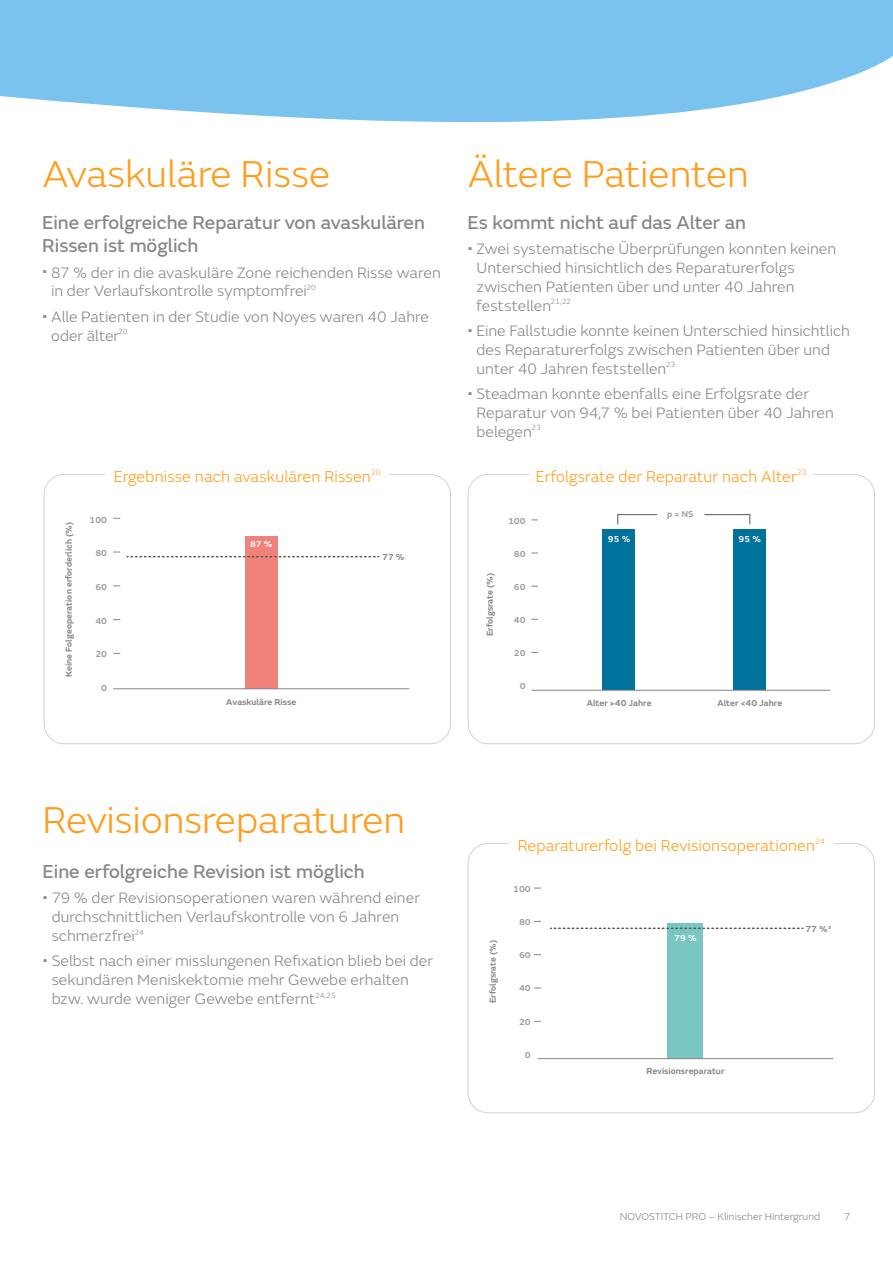
<style>
.page{position:relative;width:893px;height:1263px;background:#fff}
.page>*{position:absolute;margin:0;border:0;box-sizing:border-box;transform-origin:0 0}
.t1{font:300 39px "SN Emeric";color:#ff9d1b}
.t2{font:19.5px/23.4px "SN Emeric Core";color:#878787}
.t3{font:300 16.5px "SN Emeric";letter-spacing:.01em;color:#ff9d1b}
.t4{font:300 15.75px/18.8px "SN Emeric";color:#878787}
.t5{font:300 10.5px "SN Emeric";color:#878787}
.t6{font:600 9px "SN Emeric";color:#878787}
.t7{font:600 9px "SN Emeric";color:#9d9d9d}
.t8{font:600 9px "SN Emeric";color:#fff}
</style>
<div class="page">
<div style="left:245px;top:536px;width:32px;height:153px;background:#f0827a"></div>
<svg style="left:127px;top:556px;width:252px;height:1px"></svg>
<hr style="left:113px;top:688px;width:296px;height:1px;background:#878787">
<div style="left:734px;top:529px;width:32px;height:161px;background:#00729c"></div>
<div style="left:603px;top:529px;width:32px;height:161px;background:#00729c"></div>
<hr style="left:704px;top:514px;width:46px;height:1px;background:#575756">
<hr style="left:617px;top:514px;width:40px;height:1px;background:#575756">
<hr style="left:531px;top:690px;width:299px;height:1px;background:#878787">
<div style="left:668px;top:923px;width:35px;height:136px;background:#79c7c2"></div>
<svg style="left:550px;top:927px;width:253px;height:2px"></svg>
<hr style="left:538px;top:1058px;width:295px;height:1px;background:#878787">
<svg style="left:0;top:0;width:893px;height:123px;background:#88c9ef"></svg>
<h1 class="t1" style="left:43px;top:151px;width:289px">Avaskuläre Risse</h1>
<h1 class="t1" style="left:468px;top:151px;width:282px">Ältere Patienten</h1>
<p class="t2" style="left:42px;top:211px;width:384px">Eine erfolgreiche Reparatur von avaskulären<br>Rissen ist möglich</p>
<p class="t4" style="left:51px;top:263px;width:391px;text-indent:-9px">• 87 % der in die avaskuläre Zone reichenden Risse waren in der Verlaufskontrolle symptomfrei<sup>20</sup></p>
<p class="t4" style="left:51px;top:307px;width:379px;text-indent:-9px">• Alle Patienten in der Studie von Noyes waren 40 Jahre oder älter<sup>20</sup></p>
<p class="t2" style="left:468px;top:211px;width:280px">Es kommt nicht auf das Alter an</p>
<p class="t4" style="left:477px;top:240px;width:361px;text-indent:-9px">• Zwei systematische Überprüfungen konnten keinen Unterschied hinsichtlich des Reparaturerfolgs zwischen Patienten über und unter 40 Jahren feststellen<sup>21,22</sup></p>
<p class="t4" style="left:477px;top:321px;width:375px;text-indent:-9px">• Eine Fallstudie konnte keinen Unterschied hinsichtlich des Reparaturerfolgs zwischen Patienten über und unter 40 Jahren feststellen<sup>23</sup></p>
<p class="t4" style="left:477px;top:384px;width:359px;text-indent:-9px">• Steadman konnte ebenfalls eine Erfolgsrate der<br>Reparatur von 94,7 % bei Patienten über 40 Jahren belegen<sup>23</sup></p>
<p class="t3" style="left:114px;top:466px;width:268px">Ergebnisse nach avaskulären Rissen<sup>20</sup></p>
<p class="t3" style="left:536px;top:466px;width:272px">Erfolgsrate der Reparatur nach Alter<sup>23</sup></p>
<p class="t6" style="left:63px;top:677px;width:156px;rotate:-90deg">Keine Folgeoperation erforderlich (%)</p>
<p class="t7" style="left:90px;top:514px;width:19px">100</p>
<p class="t7" style="left:95px;top:548px;width:13px">80</p>
<p class="t7" style="left:95px;top:581px;width:13px">60</p>
<p class="t7" style="left:95px;top:615px;width:13px">40</p>
<p class="t7" style="left:95px;top:649px;width:13px">20</p>
<p class="t7" style="left:101px;top:682px;width:7px">0</p>
<p class="t8" style="left:250px;top:538px;width:24px">87 %</p>
<p class="t6" style="left:382px;top:551px;width:24px">77 %</p>
<p class="t6" style="left:484px;top:636px;width:65px;rotate:-90deg">Erfolgsrate (%)</p>
<p class="t7" style="left:508px;top:516px;width:19px">100</p>
<p class="t7" style="left:514px;top:549px;width:13px">80</p>
<p class="t7" style="left:514px;top:582px;width:13px">60</p>
<p class="t7" style="left:514px;top:615px;width:13px">40</p>
<p class="t7" style="left:514px;top:648px;width:13px">20</p>
<p class="t7" style="left:520px;top:681px;width:7px">0</p>
<p class="t7" style="left:667px;top:508px;width:28px">p = NS</p>
<p class="t8" style="left:608px;top:534px;width:24px">95 %</p>
<p class="t8" style="left:739px;top:534px;width:24px">95 %</p>
<p class="t6" style="left:226px;top:697px;width:72px">Avaskuläre Risse</p>
<p class="t6" style="left:587px;top:697px;width:66px">Alter &gt;40 Jahre</p>
<p class="t6" style="left:717px;top:697px;width:66px">Alter &lt;40 Jahre</p>
<h1 class="t1" style="left:43px;top:796px;width:364px">Revisionsreparaturen</h1>
<p class="t2" style="left:43px;top:859px;width:324px">Eine erfolgreiche Revision ist möglich</p>
<p class="t4" style="left:52px;top:888px;width:370px;text-indent:-9px">• 79 % der Revisionsoperationen waren während einer durchschnittlichen Verlaufskontrolle von 6 Jahren schmerzfrei<sup>24</sup></p>
<p class="t4" style="left:52px;top:951px;width:383px;text-indent:-9px">• Selbst nach einer misslungenen Refixation blieb bei der sekundären Meniskektomie mehr Gewebe erhalten bzw. wurde weniger Gewebe entfernt<sup>24,25</sup></p>
<p class="t6" style="left:487px;top:1003px;width:65px;rotate:-90deg">Erfolgsrate (%)</p>
<p class="t3" style="left:518px;top:835px;width:309px">Reparaturerfolg bei Revisionsoperationen<sup>24</sup></p>
<p class="t7" style="left:513px;top:883px;width:19px">100</p>
<p class="t7" style="left:519px;top:916px;width:13px">80</p>
<p class="t7" style="left:519px;top:949px;width:13px">60</p>
<p class="t7" style="left:519px;top:983px;width:13px">40</p>
<p class="t7" style="left:519px;top:1016px;width:13px">20</p>
<p class="t7" style="left:525px;top:1049px;width:7px">0</p>
<p class="t8" style="left:674px;top:932px;width:24px">79 %</p>
<p class="t6" style="left:646px;top:1065px;width:80px">Revisionsreparatur</p>
<p class="t6" style="left:805px;top:923px;width:27px">77 %³</p>
<p class="t5" style="left:620px;top:1210px;width:202px">NOVOSTITCH PRO – Klinischer Hintergrund</p>
<p class="t5" style="left:844px;top:1210px;width:8px">7</p>
</div>
